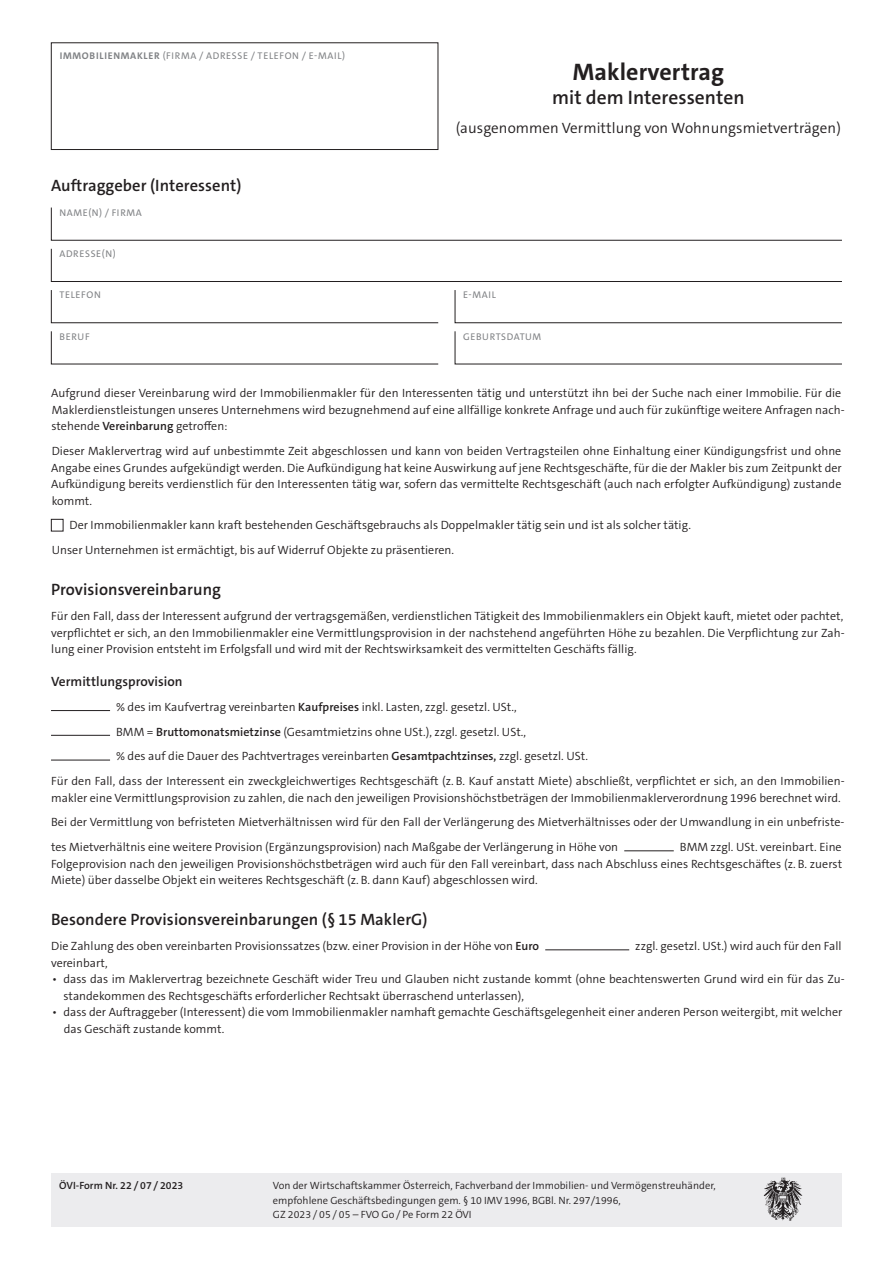
<style>
.page{position:relative;width:893px;height:1263px;background:#fff}
.page>*{position:absolute;margin:0;border:0;box-sizing:border-box;transform-origin:0 0}
.t1{font:700 24px "The Sans C5";letter-spacing:.005em;color:#231f20}
.t2{font:600 19.5px "The Sans C5";letter-spacing:.005em;color:#231f20}
.t3{font:600 16.5px "The Sans C5";letter-spacing:.005em;color:#231f20}
.t4{font:300 15px "The Sans C5";letter-spacing:.005em;color:#231f20}
.t5{font:600 13.5px "The Sans C5";letter-spacing:.005em;color:#231f20}
.t6{font:300 12px/16.5px "The Sans C5";letter-spacing:.005em;color:#231f20}
.t7{font:300 10.5px/14.2px "The Sans C5";letter-spacing:.005em;color:#231f20}
.t8{font:600 10.5px "The Sans C5";letter-spacing:.005em;color:#231f20}
.t9{font:9.75px "The Sans C5";letter-spacing:.07em;color:#808285}
.s1{font-weight:700}
.s2{font-weight:600}
</style>
<div class="page">
<svg style="left:51px;top:207px;width:791px;height:34px"></svg>
<svg style="left:51px;top:248px;width:791px;height:34px"></svg>
<svg style="left:51px;top:290px;width:388px;height:33px"></svg>
<svg style="left:51px;top:331px;width:388px;height:34px"></svg>
<svg style="left:454px;top:331px;width:388px;height:34px"></svg>
<svg style="left:454px;top:290px;width:388px;height:33px"></svg>
<div style="left:51px;top:1173px;width:253px;height:53px;background:#ececee"></div>
<div style="left:265px;top:1173px;width:459px;height:53px;background:#ececee"></div>
<div style="left:724px;top:1173px;width:118px;height:53px;background:#ececee"></div>
<img style="left:763px;top:1177px;width:39px;height:43px">
<div style="left:51px;top:43px;width:387px;height:107px;border:1px solid #231f20"></div>
<div style="left:51px;top:519px;width:12px;height:12px;border:1px solid #231f20"></div>
<hr style="left:51px;top:710px;width:59px;height:1px;background:#231f20">
<hr style="left:51px;top:735px;width:59px;height:1px;background:#231f20">
<hr style="left:51px;top:760px;width:59px;height:1px;background:#231f20">
<hr style="left:624px;top:850px;width:50px;height:1px;background:#231f20">
<hr style="left:545px;top:949px;width:84px;height:1px;background:#231f20">
<p class="t9" style="left:60px;top:49px;width:287px"><span class="s1">IMMOBILIENMAKLER</span> (FIRMA / ADRESSE / TELEFON / E-MAIL)</p>
<h3 class="t3" style="left:51px;top:175px;width:192px">Auftraggeber (Interessent)</h3>
<h1 class="t1" style="left:573px;top:56px;width:153px">Maklervertrag</h1>
<h2 class="t2" style="left:552px;top:85px;width:194px">mit dem Interessenten</h2>
<p class="t4" style="left:456px;top:119px;width:386px">(ausgenommen Vermittlung von Wohnungsmietverträgen)</p>
<p class="t9" style="left:59px;top:206px;width:84px">NAME(N) / FIRMA</p>
<p class="t9" style="left:59px;top:247px;width:58px">ADRESSE(N)</p>
<p class="t9" style="left:59px;top:289px;width:43px">TELEFON</p>
<p class="t9" style="left:59px;top:330px;width:32px">BERUF</p>
<p class="t9" style="left:463px;top:330px;width:80px">GEBURTSDATUM</p>
<p class="t9" style="left:463px;top:289px;width:34px">E-MAIL</p>
<p class="t6" style="left:51px;top:385px;width:795px">Aufgrund dieser Vereinbarung wird der Immobilienmakler für den Interessenten tätig und unterstützt ihn bei der Suche nach einer Immobilie. Für die<br>Maklerdienstleistungen unseres Unternehmens wird bezugnehmend auf eine allfällige konkrete Anfrage und auch für zukünftige weitere Anfragen nach&shy;stehende <span class="s2">Vereinbarung</span> getroffen:</p>
<p class="t6" style="left:51px;top:443px;width:792px;text-align:justify">Dieser Maklervertrag wird auf unbestimmte Zeit abgeschlossen und kann von beiden Vertragsteilen ohne Einhaltung einer Kündigungsfrist und ohne Angabe eines Grundes aufgekündigt werden. Die Aufkündigung hat keine Auswirkung auf jene Rechtsgeschäfte, für die der Makler bis zum Zeitpunkt der Aufkündigung bereits verdienstlich für den Interessenten tätig war, sofern das vermittelte Rechtsgeschäft (auch nach erfolgter Aufkündigung) zustande kommt.</p>
<p class="t6" style="left:52px;top:513px;width:641px;line-height:24.8px;text-indent:18px">Der Immobilienmakler kann kraft bestehenden Geschäftsgebrauchs als Doppelmakler tätig sein und ist als solcher tätig.<br>Unser Unternehmen ist ermächtigt, bis auf Widerruf Objekte zu präsentieren.</p>
<h3 class="t3" style="left:51px;top:579px;width:171px">Provisionsvereinbarung</h3>
<p class="t6" style="left:51px;top:608px;width:795px;text-align:justify">Für den Fall, dass der Interessent aufgrund der vertragsgemäßen, verdienstlichen Tätigkeit des Immobilienmaklers ein Objekt kauft, mietet oder pachtet, verpflichtet er sich, an den Immobilienmakler eine Vermittlungsprovision in der nachstehend angeführten Höhe zu bezahlen. Die Verpflichtung zur Zah&shy;lung einer Provision entsteht im Erfolgsfall und wird mit der Rechtswirksamkeit des vermittelten Geschäfts fällig.</p>
<p class="t5" style="left:51px;top:673px;width:133px">Vermittlungsprovision</p>
<p class="t6" style="left:116px;top:699px;width:402px">% des im Kaufvertrag vereinbarten <span class="s2">Kaufpreises</span> inkl. Lasten, zzgl. gesetzl. USt.,</p>
<p class="t6" style="left:116px;top:723px;width:411px">BMM = <span class="s2">Bruttomonatsmietzinse</span> (Gesamtmietzins ohne USt.), zzgl. gesetzl. USt.,</p>
<p class="t6" style="left:116px;top:748px;width:473px">% des auf die Dauer des Pachtvertrages vereinbarten <span class="s2">Gesamtpachtzinses,</span> zzgl. gesetzl. USt.</p>
<p class="t6" style="left:51px;top:773px;width:795px">Für den Fall, dass der Interessent ein zweckgleichwertiges Rechtsgeschäft (z. B. Kauf anstatt Miete) abschließt, verpflichtet er sich, an den Immobilien-</p>
<p class="t6" style="left:51px;top:785px;width:795px;line-height:24.8px">makler eine Vermittlungsprovision zu zahlen, die nach den jeweiligen Provisionshöchstbeträgen der Immobilienmaklerverordnung 1996 berechnet wird.<br>Bei der Vermittlung von befristeten Mietverhältnissen wird für den Fall der Verlängerung des Mietverhältnisses oder der Umwandlung in ein unbefriste&shy;tes Mietverhältnis eine weitere Provision (Ergänzungsprovision) nach Maßgabe der Verlängerung in Höhe von</p>
<p class="t6" style="left:51px;top:839px;width:793px;text-align:justify;text-indent:629px">BMM zzgl. USt. vereinbart. Eine Folgeprovision nach den jeweiligen Provisionshöchstbeträgen wird auch für den Fall vereinbart, dass nach Abschluss eines Rechtsgeschäftes (z. B. zuerst Miete) über dasselbe Objekt ein weiteres Rechtsgeschäft (z. B. dann Kauf) abgeschlossen wird.</p>
<h3 class="t3" style="left:51px;top:909px;width:378px">Besondere Provisionsvereinbarungen (§ 15 MaklerG)</h3>
<p class="t6" style="left:51px;top:938px;width:490px">Die Zahlung des oben vereinbarten Provisionssatzes (bzw. einer Provision in der Höhe von <span class="s2">Euro</span></p>
<p class="t6" style="left:635px;top:938px;width:208px">zzgl. gesetzl. USt.) wird auch für den Fall</p>
<p class="t6" style="left:51px;top:954px;width:58px">vereinbart,</p>
<p class="t6" style="left:63px;top:971px;width:783px;text-indent:-11px">• dass das im Maklervertrag bezeichnete Geschäft wider Treu und Glauben nicht zustande kommt (ohne beachtenswerten Grund wird ein für das Zu&shy;standekommen des Rechtsgeschäfts erforderlicher Rechtsakt überraschend unterlassen),</p>
<p class="t6" style="left:64px;top:1004px;width:780px;text-indent:-11px">• dass der Auftraggeber (Interessent) die vom Immobilienmakler namhaft gemachte Geschäftsgelegenheit einer anderen Person weitergibt, mit welcher das Geschäft zustande kommt.</p>
<p class="t8" style="left:59px;top:1179px;width:126px">ÖVI-Form Nr. 22 / 07 / 2023</p>
<p class="t7" style="left:273px;top:1179px;width:444px">Von der Wirtschaftskammer Österreich, Fachverband der Immobilien- und Vermögenstreuhänder, empfohlene Geschäftsbedingungen gem. § 10 IMV 1996, BGBl. Nr. 297/1996,<br>GZ 2023 / 05 / 05 – FVO Go / Pe Form 22 ÖVI</p>
</div>
